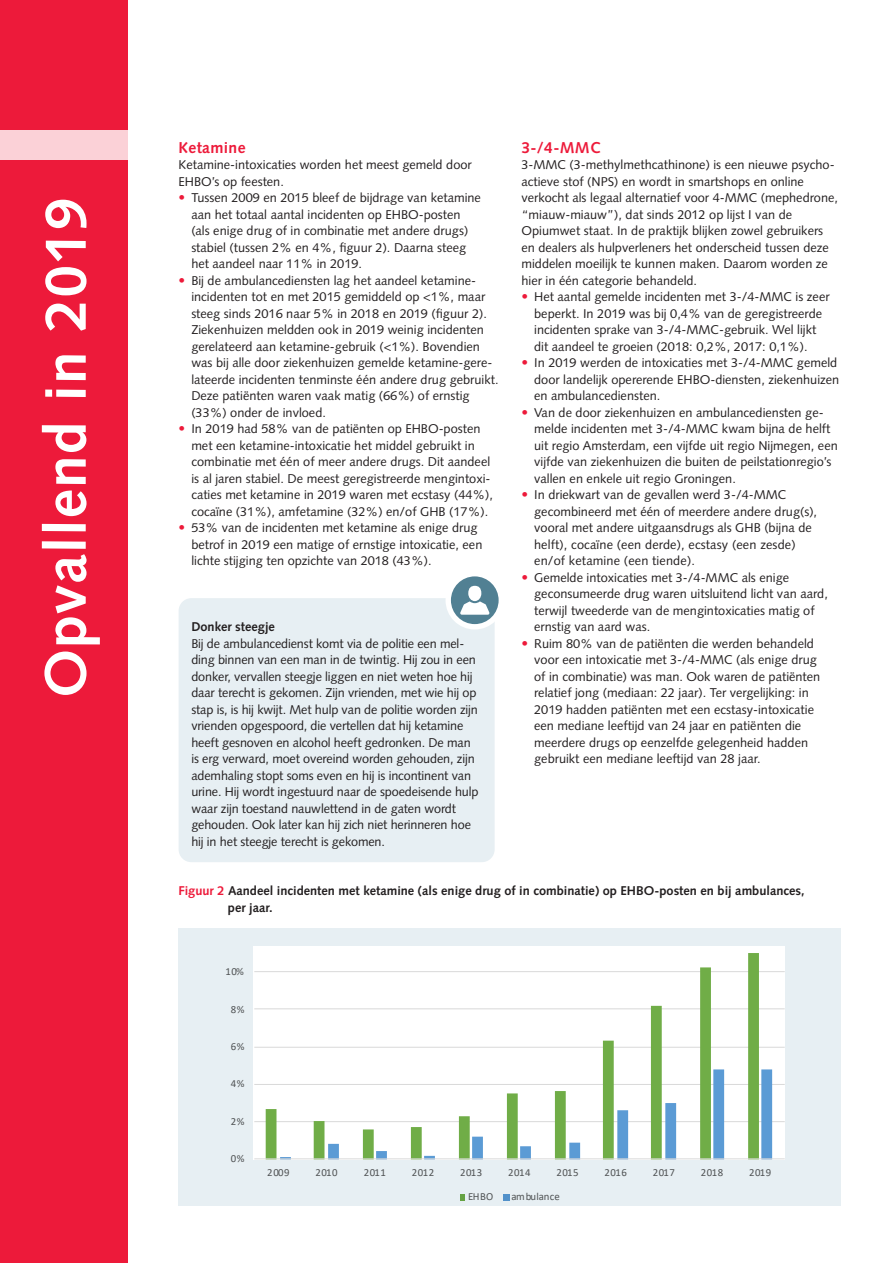
<style>
.page{position:relative;width:893px;height:1263px;background:#fff}
.page>*{position:absolute;margin:0;border:0;box-sizing:border-box;transform-origin:0 0}
._01-kop_1{font:700 58.5px "Syntax LT Std";letter-spacing:.02em;color:#fff}
._02-kop_2{font:700 15.75px "Syntax LT Std";letter-spacing:.02em;color:#ed1a3a}
._03-brood{font:12.75px/16.5px "Syntax LT Std";color:#231f20}
._03-brood_inspring_b{font:12.75px/16.5px "Syntax LT Std";color:#231f20}
._03-brood-2{font:700 12.75px/16.5px "Syntax LT Std";color:#231f20}
.t1{font:10.8px "Calibri";letter-spacing:.05em;color:#595959}
.t2{font:10.8px "Calibri";letter-spacing:.005em;color:#595959}
.s1{font-size:13.5px;color:#ed1a3a}
.s2{color:#ed1a3a}
</style>
<div class="page">
<div style="left:0;top:0;width:128px;height:1263px;background:#ed1a3a"></div>
<div style="left:0;top:130px;width:128px;height:29px;background:#fbd1d7"></div>
<div style="left:179px;top:598px;width:316px;height:264px;background:#e7eff3;border-radius:13px"></div>
<div style="left:178px;top:928px;width:663px;height:278px;background:#e7eff3"></div>
<svg style="left:253px;top:946px;width:532px;height:255px"></svg>
<svg style="left:448px;top:574px;width:53px;height:53px"></svg>
<div style="left:446px;top:571px;width:58px;height:58px;border:5px solid #fff;border-radius:50%"></div>
<div style="left:468px;top:586px;width:13px;height:15px;background:#fff;border-radius:50%"></div>
<svg style="left:460px;top:601px;width:29px;height:14px"></svg>
<p class="_01-kop_1" style="left:32px;top:697px;width:501px;rotate:-90deg">Opvallend in 2019</p>
<p class="_02-kop_2" style="left:179px;top:138px;width:68px">Ketamine</p>
<p class="_03-brood" style="left:179px;top:156px;width:295px">Ketamine-intoxicaties worden het meest gemeld door<br>EHBO’s op feesten.</p>
<p class="_03-brood" style="left:191px;top:189px;width:291px;text-indent:-13px"><span class="s1">•</span> Tussen 2009 en 2015 bleef de bijdrage van ketamine aan het totaal aantal incidenten op EHBO-posten (als enige drug of in combinatie met andere drugs) stabiel (tussen 2% en 4%, figuur 2). Daarna steeg het aandeel naar 11% in 2019.</p>
<p class="_03-brood" style="left:191px;top:272px;width:309px;text-indent:-13px"><span class="s1">•</span> Bij de ambulancediensten lag het aandeel ketamine&shy;incidenten tot en met 2015 gemiddeld op &lt;1%, maar steeg sinds 2016 naar 5% in 2018 en 2019 (figuur 2).<br>Ziekenhuizen meldden ook in 2019 weinig incidenten gerelateerd aan ketamine-gebruik (&lt;1%). Bovendien was bij alle door ziekenhuizen gemelde ketamine-gere&shy;lateerde incidenten tenminste één andere drug gebruikt.<br>Deze patiënten waren vaak matig (66%) of ernstig (33%) onder de invloed.</p>
<p class="_03-brood" style="left:191px;top:420px;width:303px;text-indent:-13px"><span class="s1">•</span> In 2019 had 58% van de patiënten op EHBO-posten met een ketamine-intoxicatie het middel gebruikt in combinatie met één of meer andere drugs. Dit aandeel is al jaren stabiel. De meest geregistreerde mengintoxi&shy;caties met ketamine in 2019 waren met ecstasy (44%), cocaïne (31%), amfetamine (32%) en/of GHB (17%).</p>
<p class="_03-brood" style="left:191px;top:519px;width:293px;text-indent:-13px"><span class="s1">•</span> 53% van de incidenten met ketamine als enige drug betrof in 2019 een matige of ernstige intoxicatie, een lichte stijging ten opzichte van 2018 (43%).</p>
<p class="_03-brood-2" style="left:191px;top:619px;width:85px">Donker steegje</p>
<p class="_03-brood" style="left:191px;top:635px;width:289px">Bij de ambulancedienst komt via de politie een mel&shy;ding binnen van een man in de twintig. Hij zou in een donker, vervallen steegje liggen en niet weten hoe hij daar terecht is gekomen. Zijn vrienden, met wie hij op stap is, is hij kwijt. Met hulp van de politie worden zijn vrienden opgespoord, die vertellen dat hij ketamine heeft gesnoven en alcohol heeft gedronken. De man is erg verward, moet overeind worden gehouden, zijn ademhaling stopt soms even en hij is incontinent van urine. Hij wordt ingestuurd naar de spoedeisende hulp waar zijn toestand nauwlettend in de gaten wordt gehouden. Ook later kan hij zich niet herinneren hoe hij in het steegje terecht is gekomen.</p>
<p class="_02-kop_2" style="left:521px;top:138px;width:81px">3-/4-MMC</p>
<p class="_03-brood_inspring_b" style="left:521px;top:156px;width:318px">3-MMC (3-methylmethcathinone) is een nieuwe psycho&shy;actieve stof (NPS) en wordt in smartshops en online verkocht als legaal alternatief voor 4-MMC (mephedrone, “miauw-miauw”), dat sinds 2012 op lijst I van de Opiumwet staat. In de praktijk blijken zowel gebruikers en dealers als hulpverleners het onderscheid tussen deze middelen moeilijk te kunnen maken. Daarom worden ze hier in één categorie behandeld.</p>
<p class="_03-brood" style="left:534px;top:288px;width:297px;text-indent:-13px"><span class="s1">•</span> Het aantal gemelde incidenten met 3-/4-MMC is zeer beperkt. In 2019 was bij 0,4% van de geregistreerde incidenten sprake van 3-/4-MMC-gebruik. Wel lijkt dit aandeel te groeien (2018: 0,2%, 2017: 0,1%).</p>
<p class="_03-brood" style="left:534px;top:354px;width:307px;text-indent:-13px"><span class="s1">•</span> In 2019 werden de intoxicaties met 3-/4-MMC gemeld door landelijk opererende EHBO-diensten, ziekenhuizen en ambulancediensten.</p>
<p class="_03-brood" style="left:534px;top:404px;width:305px;text-indent:-13px"><span class="s1">•</span> Van de door ziekenhuizen en ambulancediensten ge&shy;melde incidenten met 3-/4-MMC kwam bijna de helft uit regio Amsterdam, een vijfde uit regio Nijmegen, een vijfde van ziekenhuizen die buiten de peilstationregio’s vallen en enkele uit regio Groningen.</p>
<p class="_03-brood" style="left:534px;top:486px;width:284px;text-indent:-13px"><span class="s1">•</span> In driekwart van de gevallen werd 3-/4-MMC gecombineerd met één of meerdere andere drug(s), vooral met andere uitgaansdrugs als GHB (bijna de helft), cocaïne (een derde), ecstasy (een zesde) en/of ketamine (een tiende).</p>
<p class="_03-brood" style="left:534px;top:569px;width:295px;text-indent:-13px"><span class="s1">•</span> Gemelde intoxicaties met 3-/4-MMC als enige geconsumeerde drug waren uitsluitend licht van aard, terwijl tweederde van de mengintoxicaties matig of ernstig van aard was.</p>
<p class="_03-brood" style="left:534px;top:635px;width:288px;text-indent:-13px"><span class="s1">•</span> Ruim 80% van de patiënten die werden behandeld voor een intoxicatie met 3-/4-MMC (als enige drug of in combinatie) was man. Ook waren de patiënten relatief jong (mediaan: 22 jaar). Ter vergelijking: in 2019 hadden patiënten met een ecstasy-intoxicatie een mediane leeftijd van 24 jaar en patiënten die meerdere drugs op eenzelfde gelegenheid hadden gebruikt een mediane leeftijd van 28 jaar.</p>
<p class="_03-brood-2" style="left:228px;top:883px;width:578px;text-indent:-50px"><span class="s2">Figuur 2</span> Aandeel incidenten met ketamine (als enige drug of in combinatie) op EHBO-posten en bij ambulances, per jaar.</p>
<p class="t1" style="left:225px;top:963px;width:20px">10%</p>
<p class="t1" style="left:231px;top:1002px;width:15px">8%</p>
<p class="t1" style="left:231px;top:1039px;width:15px">6%</p>
<p class="t1" style="left:231px;top:1076px;width:15px">4%</p>
<p class="t1" style="left:231px;top:1113px;width:15px">2%</p>
<p class="t1" style="left:231px;top:1151px;width:15px">0%</p>
<p class="t1" style="left:267px;top:1165px;width:24px">2009</p>
<p class="t1" style="left:315px;top:1165px;width:24px">2010</p>
<p class="t1" style="left:364px;top:1165px;width:24px">2011</p>
<p class="t1" style="left:412px;top:1165px;width:24px">2012</p>
<p class="t1" style="left:460px;top:1165px;width:24px">2013</p>
<p class="t1" style="left:508px;top:1165px;width:24px">2014</p>
<p class="t1" style="left:556px;top:1165px;width:24px">2015</p>
<p class="t1" style="left:605px;top:1165px;width:24px">2016</p>
<p class="t1" style="left:653px;top:1165px;width:24px">2017</p>
<p class="t1" style="left:701px;top:1165px;width:24px">2018</p>
<p class="t1" style="left:749px;top:1165px;width:24px">2019</p>
<p class="t1" style="left:468px;top:1189px;width:27px">EHBO</p>
<p class="t2" style="left:511px;top:1189px;width:50px">ambulance</p>
</div>
